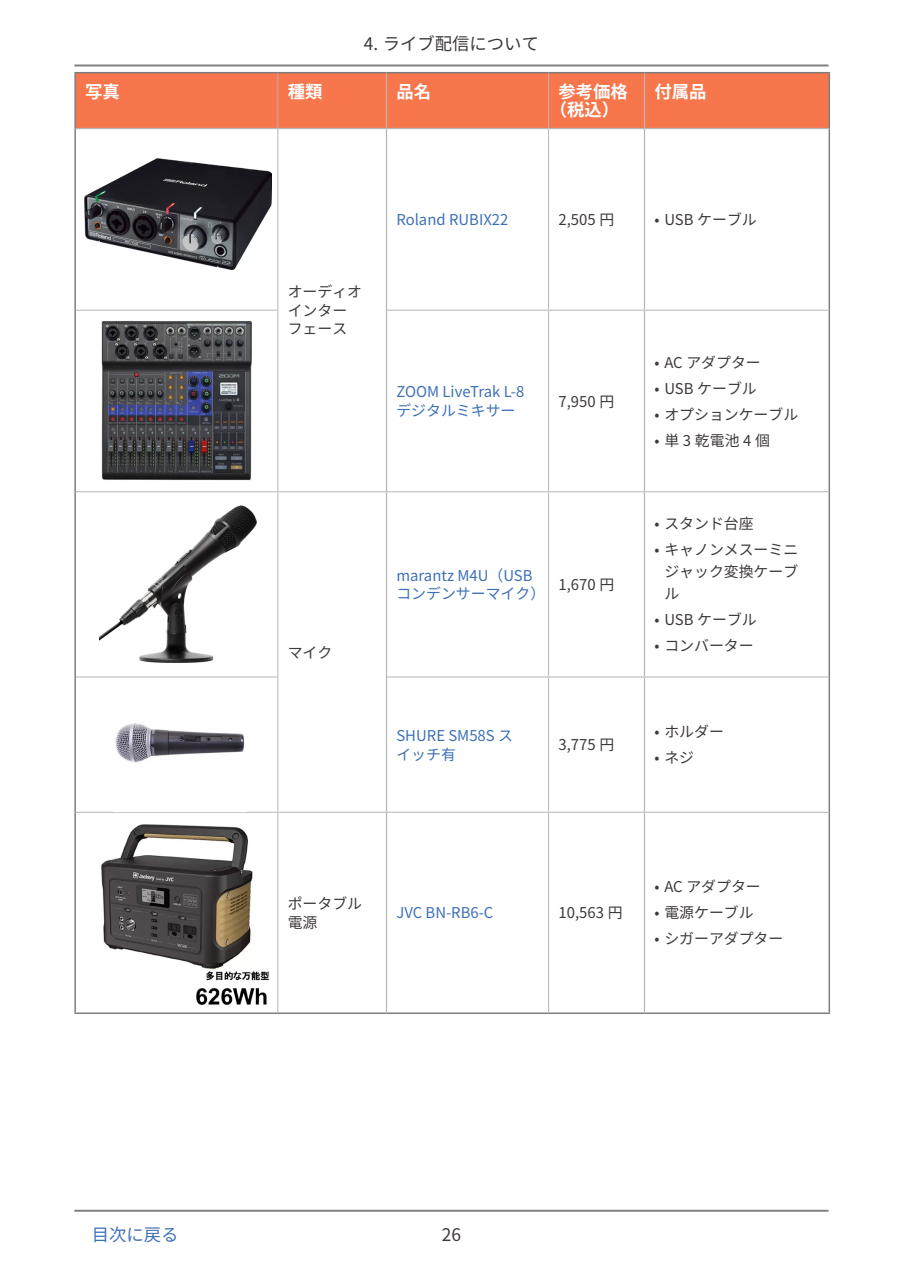
<style>
.page{position:relative;width:903px;height:1275px;background:#fff}
.page>*{position:absolute;margin:0;border:0;box-sizing:border-box;transform-origin:0 0}
.t1{font:700 17.32px/18.6px "Source Han Sans JP";color:#fff;text-align:center}
.t2{font:17.32px "Source Han Sans JP";color:#3e3a39}
.t3{font:17.32px "Source Han Sans JP";color:#3e70b7}
.t4{font:14.88px/18.6px "Source Han Sans JP";color:#3e3a39}
.t5{font:14.88px/18.6px "Source Han Sans JP";color:#3e70b7}
.t6{font:14.88px "Source Han Sans JP";letter-spacing:.25em;color:#3e3a39}
</style>
<div class="page">
<hr style="left:74px;top:1210px;width:754px;height:2px;background:#000">
<hr style="left:74px;top:64px;width:754px;height:2px;background:#000">
<div style="left:76px;top:73px;width:752px;height:55px;background:#f7764b"></div>
<hr style="left:74px;top:128px;width:2px;height:182px;background:#7d7d7d">
<hr style="left:828px;top:128px;width:2px;height:182px;background:#7d7d7d">
<hr style="left:74px;top:310px;width:2px;height:182px;background:#7d7d7d">
<hr style="left:828px;top:310px;width:2px;height:182px;background:#7d7d7d">
<hr style="left:74px;top:492px;width:2px;height:185px;background:#7d7d7d">
<hr style="left:828px;top:492px;width:2px;height:185px;background:#7d7d7d">
<hr style="left:74px;top:677px;width:2px;height:135px;background:#7d7d7d">
<hr style="left:828px;top:677px;width:2px;height:135px;background:#7d7d7d">
<hr style="left:74px;top:812px;width:2px;height:200px;background:#7d7d7d">
<hr style="left:828px;top:812px;width:2px;height:200px;background:#7d7d7d">
<hr style="left:74px;top:1012px;width:204px;height:2px;background:#7d7d7d">
<hr style="left:278px;top:1012px;width:108px;height:2px;background:#7d7d7d">
<hr style="left:386px;top:1012px;width:162px;height:2px;background:#7d7d7d">
<hr style="left:548px;top:1012px;width:96px;height:2px;background:#7d7d7d">
<hr style="left:644px;top:1012px;width:186px;height:2px;background:#7d7d7d">
<hr style="left:277px;top:129px;width:1px;height:181px;background:#b5b6b6">
<hr style="left:548px;top:129px;width:1px;height:181px;background:#b5b6b6">
<hr style="left:76px;top:310px;width:202px;height:1px;background:#b5b6b6">
<hr style="left:277px;top:311px;width:1px;height:180px;background:#b5b6b6">
<hr style="left:387px;top:310px;width:161px;height:1px;background:#b5b6b6">
<hr style="left:548px;top:310px;width:96px;height:1px;background:#b5b6b6">
<hr style="left:548px;top:311px;width:1px;height:180px;background:#b5b6b6">
<hr style="left:644px;top:310px;width:184px;height:1px;background:#b5b6b6">
<hr style="left:76px;top:491px;width:202px;height:1px;background:#b5b6b6">
<hr style="left:278px;top:491px;width:108px;height:1px;background:#b5b6b6">
<hr style="left:277px;top:492px;width:1px;height:184px;background:#b5b6b6">
<hr style="left:386px;top:491px;width:162px;height:1px;background:#b5b6b6">
<hr style="left:548px;top:491px;width:96px;height:1px;background:#b5b6b6">
<hr style="left:548px;top:492px;width:1px;height:184px;background:#b5b6b6">
<hr style="left:644px;top:491px;width:184px;height:1px;background:#b5b6b6">
<hr style="left:76px;top:676px;width:202px;height:1px;background:#b5b6b6">
<hr style="left:277px;top:677px;width:1px;height:135px;background:#b5b6b6">
<hr style="left:387px;top:676px;width:161px;height:1px;background:#b5b6b6">
<hr style="left:548px;top:676px;width:96px;height:1px;background:#b5b6b6">
<hr style="left:548px;top:677px;width:1px;height:135px;background:#b5b6b6">
<hr style="left:644px;top:676px;width:184px;height:1px;background:#b5b6b6">
<hr style="left:76px;top:812px;width:202px;height:1px;background:#b5b6b6">
<hr style="left:278px;top:812px;width:108px;height:1px;background:#b5b6b6">
<hr style="left:277px;top:813px;width:1px;height:199px;background:#b5b6b6">
<hr style="left:386px;top:812px;width:162px;height:1px;background:#b5b6b6">
<hr style="left:548px;top:812px;width:96px;height:1px;background:#b5b6b6">
<hr style="left:548px;top:813px;width:1px;height:199px;background:#b5b6b6">
<hr style="left:644px;top:812px;width:184px;height:1px;background:#b5b6b6">
<hr style="left:386px;top:129px;width:1px;height:181px;background:#b5b6b6">
<hr style="left:644px;top:129px;width:1px;height:181px;background:#b5b6b6">
<hr style="left:386px;top:310px;width:1px;height:181px;background:#b5b6b6">
<hr style="left:644px;top:311px;width:1px;height:180px;background:#b5b6b6">
<hr style="left:386px;top:492px;width:1px;height:185px;background:#b5b6b6">
<hr style="left:644px;top:492px;width:1px;height:184px;background:#b5b6b6">
<hr style="left:386px;top:677px;width:1px;height:135px;background:#b5b6b6">
<hr style="left:644px;top:677px;width:1px;height:135px;background:#b5b6b6">
<hr style="left:386px;top:813px;width:1px;height:199px;background:#b5b6b6">
<hr style="left:644px;top:813px;width:1px;height:199px;background:#b5b6b6">
<hr style="left:74px;top:72px;width:204px;height:1px;background:#7d7d7d">
<hr style="left:74px;top:73px;width:2px;height:55px;background:#7d7d7d">
<hr style="left:278px;top:72px;width:108px;height:1px;background:#7d7d7d">
<hr style="left:386px;top:72px;width:162px;height:1px;background:#7d7d7d">
<hr style="left:548px;top:72px;width:96px;height:1px;background:#7d7d7d">
<hr style="left:644px;top:72px;width:186px;height:1px;background:#7d7d7d">
<hr style="left:828px;top:73px;width:2px;height:55px;background:#7d7d7d">
<hr style="left:277px;top:73px;width:1px;height:55px;background:#b5b6b6">
<hr style="left:548px;top:73px;width:1px;height:55px;background:#b5b6b6">
<hr style="left:386px;top:73px;width:1px;height:55px;background:#b5b6b6">
<hr style="left:644px;top:73px;width:1px;height:55px;background:#b5b6b6">
<hr style="left:76px;top:128px;width:202px;height:1px;background:#b5b6b6">
<hr style="left:278px;top:128px;width:108px;height:1px;background:#b5b6b6">
<hr style="left:386px;top:128px;width:162px;height:1px;background:#b5b6b6">
<hr style="left:548px;top:128px;width:96px;height:1px;background:#b5b6b6">
<hr style="left:644px;top:128px;width:184px;height:1px;background:#b5b6b6">
<img style="left:84px;top:159px;width:187px;height:110px">
<img style="left:102px;top:321px;width:149px;height:160px">
<img style="left:99px;top:506px;width:157px;height:156px">
<img style="left:115px;top:723px;width:130px;height:40px">
<img style="left:101px;top:824px;width:168px;height:181px">
<p class="t2" style="left:364px;top:34px;width:177px">4. ライブ配信について</p>
<p class="t1" style="left:85px;top:83px;width:36px">写真</p>
<p class="t1" style="left:288px;top:83px;width:36px">種類</p>
<p class="t1" style="left:396px;top:83px;width:36px">品名</p>
<p class="t1" style="left:550px;top:83px;width:80px">参考価格（税込）</p>
<p class="t1" style="left:654px;top:83px;width:54px">付属品</p>
<p class="t4" style="left:288px;top:283px;width:76px">オーディオインターフェース</p>
<p class="t4" style="left:288px;top:643px;width:46px">マイク</p>
<p class="t5" style="left:396px;top:211px;width:113px">Roland RUBIX22</p>
<p class="t4" style="left:558px;top:211px;width:57px">2,505 円</p>
<p class="t4" style="left:654px;top:211px;width:104px">• USB ケーブル</p>
<p class="t5" style="left:396px;top:383px;width:129px">ZOOM LiveTrak L-8デジタルミキサー</p>
<p class="t4" style="left:558px;top:392px;width:57px">7,950 円</p>
<p class="t5" style="left:396px;top:566px;width:150px">marantz M4U（USBコンデンサーマイク）</p>
<p class="t4" style="left:558px;top:576px;width:57px">1,670 円</p>
<p class="t5" style="left:396px;top:726px;width:118px">SHURE SM58S スイッチ有</p>
<p class="t4" style="left:558px;top:736px;width:57px">3,775 円</p>
<p class="t4" style="left:654px;top:353px;width:108px">• AC アダプター</p>
<p class="t4" style="left:654px;top:379px;width:104px">• USB ケーブル</p>
<p class="t4" style="left:654px;top:405px;width:145px">• オプションケーブル</p>
<p class="t6" style="left:654px;top:432px;width:117px">•単3乾電池4個</p>
<p class="t4" style="left:654px;top:514px;width:101px">• スタンド台座</p>
<p class="t4" style="left:664px;top:538px;width:135px;line-height:22.4px;text-align:justify;text-indent:-10px">• キャノンメスーミニジャック変換ケーブル</p>
<p class="t4" style="left:654px;top:611px;width:104px">• USB ケーブル</p>
<p class="t4" style="left:654px;top:637px;width:101px">• コンバーター</p>
<p class="t4" style="left:654px;top:723px;width:71px">• ホルダー</p>
<p class="t4" style="left:654px;top:749px;width:41px">• ネジ</p>
<p class="t4" style="left:288px;top:895px;width:76px">ポータブル電源</p>
<p class="t5" style="left:396px;top:904px;width:99px">JVC BN-RB6-C</p>
<p class="t4" style="left:558px;top:904px;width:66px">10,563 円</p>
<p class="t4" style="left:654px;top:878px;width:108px">• AC アダプター</p>
<p class="t4" style="left:654px;top:904px;width:101px">• 電源ケーブル</p>
<p class="t4" style="left:654px;top:930px;width:130px">• シガーアダプター</p>
<p class="t3" style="left:92px;top:1225px;width:88px">目次に戻る</p>
<p class="t2" style="left:442px;top:1225px;width:21px">26</p>
</div>
